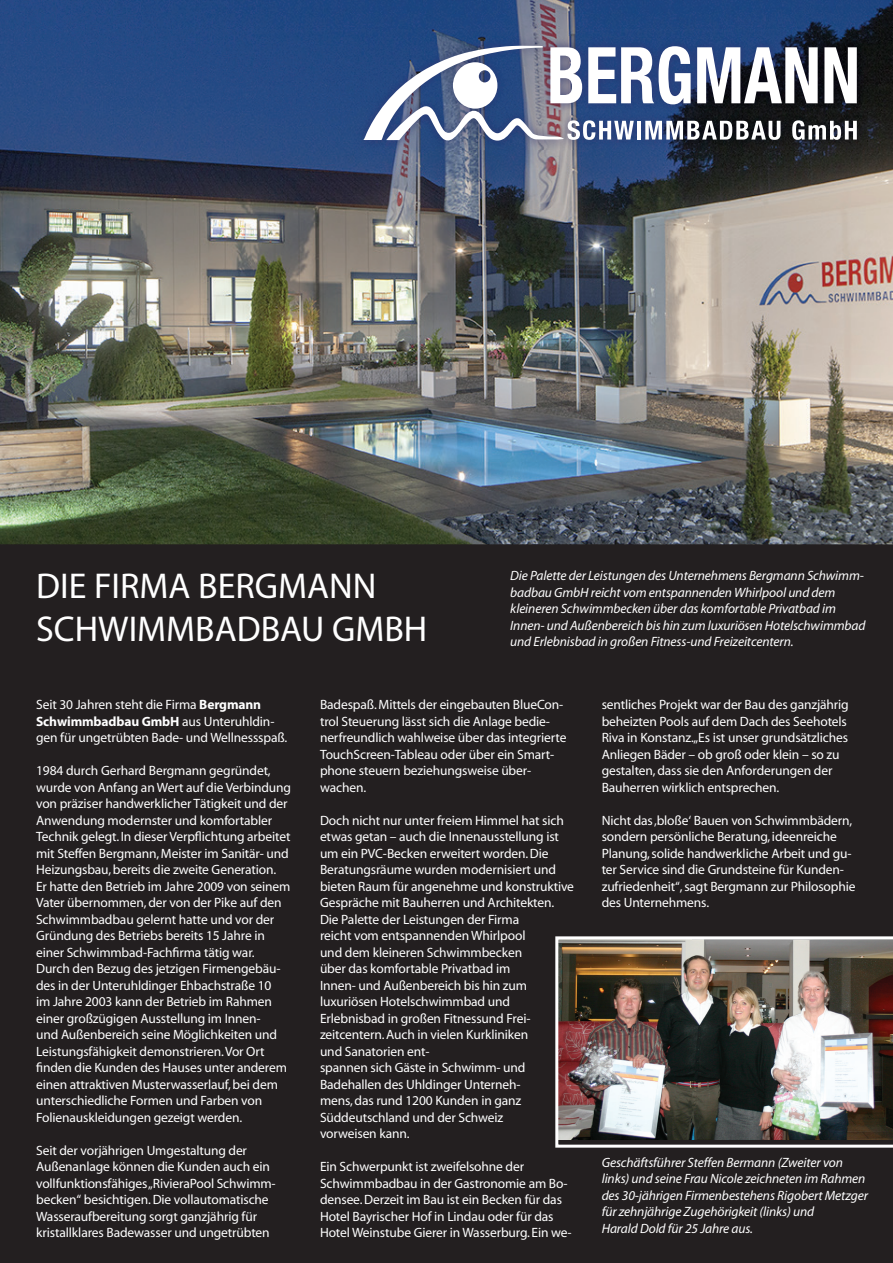
<style>
.page{position:relative;width:893px;height:1263px;background:#fff}
.page>*{position:absolute;margin:0;border:0;box-sizing:border-box;transform-origin:0 0}
.t1{font:36px/43.2px "Myriad";color:#fff}
.t2{font:13.5px/16.5px "Myriad";letter-spacing:-.01em;color:#fff}
.t3{font:italic 13.5px/16.5px "Myriad";letter-spacing:-.01em;color:#fff}
.s1{font-weight:700}
</style>
<div class="page">
<div style="left:0;top:544px;width:893px;height:719px;background:#231f20"></div>
<img style="left:0;top:0;width:893px;height:544px">
<img style="left:355px;top:36px;width:512px;height:114px">
<svg style="left:363px;top:46px;width:494px;height:95px"></svg>
<img style="left:555px;top:936px;width:338px;height:211px">
<h1 class="t1" style="left:36px;top:565px;width:393px">DIE FIRMA BERGMANN<br>SCHWIMMBADBAU GMBH</h1>
<p class="t3" style="left:510px;top:568px;width:357px">Die Palette der Leistungen des Unternehmens Bergmann Schwimm&shy;badbau GmbH reicht vom entspannenden Whirlpool und dem kleineren Schwimmbecken über das komfortable Privatbad im Innen- und Außenbereich bis hin zum luxuriösen Hotelschwimmbad und Erlebnisbad in großen Fitness-und Freizeitcentern.</p>
<p class="t2" style="left:36px;top:697px;width:253px">Seit 30 Jahren steht die Firma <span class="s1">Bergmann<br>Schwimmbadbau GmbH</span> aus Unteruhldin&shy;gen für ungetrübten Bade- und Wellnessspaß.</p>
<p class="t2" style="left:36px;top:763px;width:256px">1984 durch Gerhard Bergmann gegründet, wurde von Anfang an Wert auf die Verbindung von präziser handwerklicher Tätigkeit und der Anwendung modernster und komfortabler Technik gelegt. In dieser Verpflichtung arbeitet mit Steffen Bergmann, Meister im Sanitär- und Heizungsbau, bereits die zweite Generation.<br>Er hatte den Betrieb im Jahre 2009 von seinem Vater übernommen, der von der Pike auf den Schwimmbadbau gelernt hatte und vor der Gründung des Betriebs bereits 15 Jahre in einer Schwimmbad-Fachfirma tätig war.<br>Durch den Bezug des jetzigen Firmengebäu&shy;des in der Unteruhldinger Ehbachstraße 10<br>im Jahre 2003 kann der Betrieb im Rahmen einer großzügigen Ausstellung im Innen-<br>und Außenbereich seine Möglichkeiten und Leistungsfähigkeit demonstrieren. Vor Ort finden die Kunden des Hauses unter anderem einen attraktiven Musterwasserlauf, bei dem unterschiedliche Formen und Farben von Folienauskleidungen gezeigt werden.</p>
<p class="t2" style="left:36px;top:1142px;width:241px">Seit der vorjährigen Umgestaltung der Außenanlage können die Kunden auch ein vollfunktionsfähiges „RivieraPool Schwimm&shy;becken“ besichtigen. Die vollautomatische Wasseraufbereitung sorgt ganzjährig für kristallklares Badewasser und ungetrübten</p>
<p class="t2" style="left:320px;top:697px;width:248px">Badespaß. Mittels der eingebauten BlueCon&shy;trol Steuerung lässt sich die Anlage bedie&shy;nerfreundlich wahlweise über das integrierte TouchScreen-Tableau oder über ein Smart&shy;phone steuern beziehungsweise über&shy;wachen.</p>
<p class="t2" style="left:320px;top:812px;width:256px">Doch nicht nur unter freiem Himmel hat sich etwas getan – auch die Innenausstellung ist um ein PVC-Becken erweitert worden. Die Beratungsräume wurden modernisiert und bieten Raum für angenehme und konstruktive Gespräche mit Bauherren und Architekten.<br>Die Palette der Leistungen der Firma<br>reicht vom entspannenden Whirlpool<br>und dem kleineren Schwimmbecken<br>über das komfortable Privatbad im<br>Innen- und Außenbereich bis hin zum luxuriösen Hotelschwimmbad und Erlebnisbad in großen Fitnessund Frei&shy;zeitcentern. Auch in vielen Kurkliniken<br>und Sanatorien ent-<br>spannen sich Gäste in Schwimm- und Badehallen des Uhldinger Unterneh-<br>mens, das rund 1200 Kunden in ganz Süddeutschland und der Schweiz<br>vorweisen kann.</p>
<p class="t2" style="left:320px;top:1159px;width:253px">Ein Schwerpunkt ist zweifelsohne der Schwimmbadbau in der Gastronomie am Bo&shy;densee. Derzeit im Bau ist ein Becken für das Hotel Bayrischer Hof in Lindau oder für das Hotel Weinstube Gierer in Wasserburg. Ein we-</p>
<p class="t2" style="left:602px;top:697px;width:249px">sentliches Projekt war der Bau des ganzjährig beheizten Pools auf dem Dach des Seehotels Riva in Konstanz.„Es ist unser grundsätzliches Anliegen Bäder – ob groß oder klein – so zu gestalten, dass sie den Anforderungen der Bauherren wirklich entsprechen.</p>
<p class="t2" style="left:602px;top:812px;width:255px">Nicht das ‚bloße‘ Bauen von Schwimmbädern, sondern persönliche Beratung, ideenreiche Planung, solide handwerkliche Arbeit und gu&shy;ter Service sind die Grundsteine für Kunden&shy;zufriedenheit“, sagt Bergmann zur Philosophie des Unternehmens.</p>
<p class="t3" style="left:602px;top:1155px;width:268px">Geschäftsführer Steffen Bermann (Zweiter von links) und seine Frau Nicole zeichneten im Rahmen des 30-jährigen Firmenbestehens Rigobert Metzger für zehnjährige Zugehörigkeit (links) und<br>Harald Dold für 25 Jahre aus.</p>
</div>
